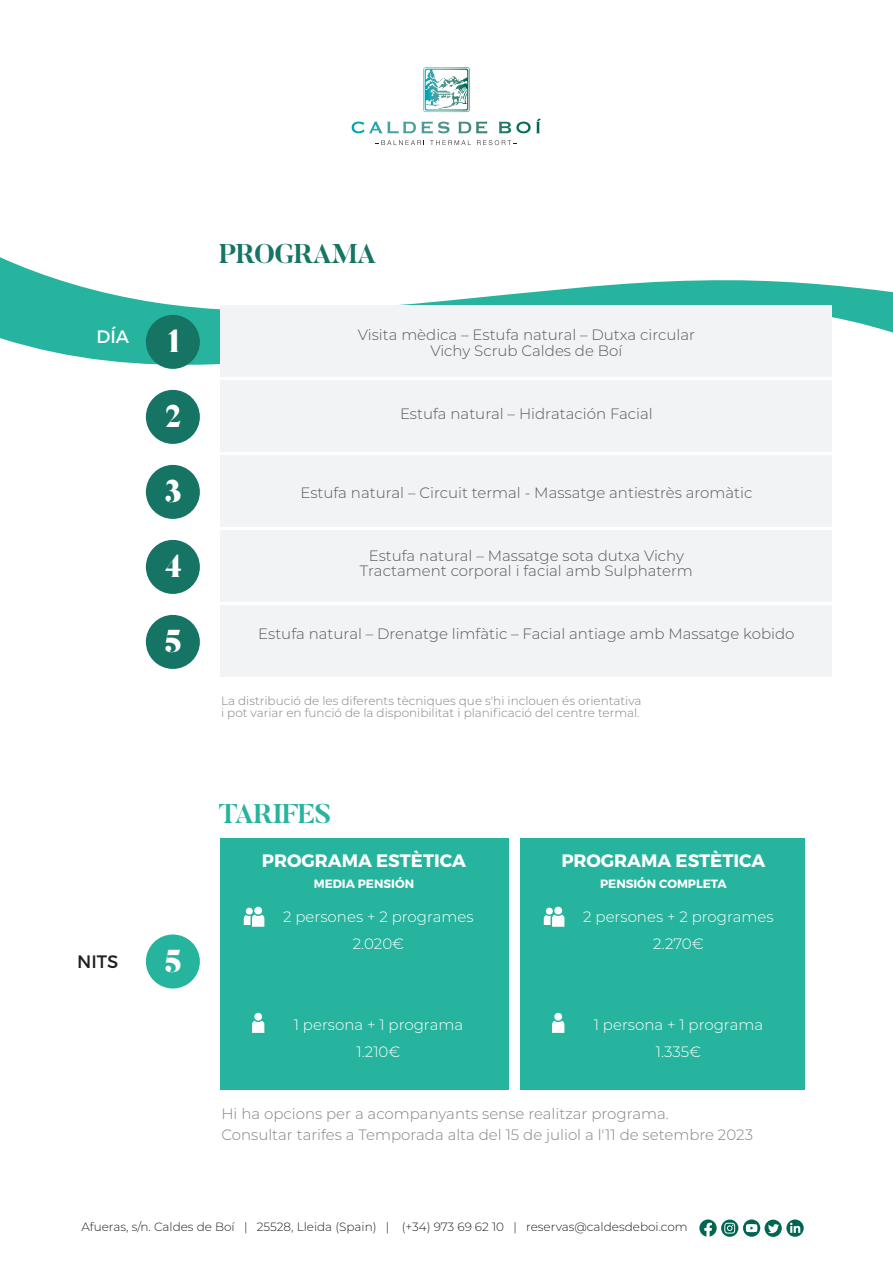
<style>
.page{position:relative;width:893px;height:1263px;background:#fff}
.page>*{position:absolute;margin:0;border:0;box-sizing:border-box;transform-origin:0 0}
.t1{font:900 31.5px "Butler";color:#fff}
.t2{font:700 27px "Butler";letter-spacing:-.025em;color:#157463}
.t3{font:700 27px "Butler";letter-spacing:-.025em;color:#27b49e}
.t4{font:700 18px "Montserrat";color:#fff}
.t5{font:18px "Montserrat";color:#231f20}
.t6{font:18px "Montserrat";color:#fff}
.t7{font:300 15px/15.8px "Montserrat";color:#57585a;text-align:center}
.t8{font:300 15px/21px "Montserrat";color:#808285}
.t9{font:300 15px/27px "Montserrat";color:#fff;text-align:center}
.t10{font:300 12px/12px "Montserrat";color:#808285}
.t11{font:300 12px "Montserrat";color:#231f20}
.t12{font:700 12px "Montserrat";color:#fff}
</style>
<div class="page">
<svg style="left:0;top:257px;width:893px;height:110px"></svg>
<div style="left:221px;top:306px;width:611px;height:71px;background:#f2f3f4"></div>
<div style="left:221px;top:381px;width:611px;height:71px;background:#f2f3f4"></div>
<div style="left:221px;top:456px;width:611px;height:71px;background:#f2f3f4"></div>
<div style="left:221px;top:531px;width:611px;height:71px;background:#f2f3f4"></div>
<div style="left:221px;top:606px;width:611px;height:71px;background:#f2f3f4"></div>
<div style="left:146px;top:315px;width:54px;height:54px;background:#157463;border-radius:50%"></div>
<div style="left:146px;top:390px;width:54px;height:54px;background:#157463;border-radius:50%"></div>
<div style="left:146px;top:465px;width:54px;height:54px;background:#157463;border-radius:50%"></div>
<div style="left:146px;top:540px;width:54px;height:54px;background:#157463;border-radius:50%"></div>
<div style="left:146px;top:615px;width:54px;height:54px;background:#157463;border-radius:50%"></div>
<div style="left:146px;top:934px;width:54px;height:54px;background:#27b49e;border-radius:50%"></div>
<div style="left:221px;top:838px;width:288px;height:251px;background:#27b49e"></div>
<div style="left:520px;top:838px;width:285px;height:251px;background:#27b49e"></div>
<svg style="left:721px;top:1219px;width:17px;height:18px"></svg>
<svg style="left:724px;top:1223px;width:11px;height:10px"></svg>
<svg style="left:764px;top:1219px;width:18px;height:18px"></svg>
<svg style="left:768px;top:1224px;width:11px;height:9px"></svg>
<svg style="left:743px;top:1219px;width:17px;height:18px"></svg>
<svg style="left:746px;top:1224px;width:11px;height:8px"></svg>
<svg style="left:786px;top:1219px;width:18px;height:18px"></svg>
<svg style="left:790px;top:1223px;width:10px;height:10px"></svg>
<svg style="left:699px;top:1219px;width:18px;height:18px"></svg>
<svg style="left:421px;top:119px;width:120px;height:15px"></svg>
<svg style="left:376px;top:140px;width:95px;height:5px"></svg>
<svg style="left:477px;top:140px;width:39px;height:5px"></svg>
<svg style="left:423px;top:67px;width:47px;height:45px"></svg>
<svg style="left:244px;top:908px;width:20px;height:19px"></svg>
<div style="left:254px;top:1013px;width:8px;height:7px;background:#fff;border-radius:50%"></div>
<svg style="left:252px;top:1021px;width:12px;height:12px"></svg>
<svg style="left:544px;top:908px;width:20px;height:19px"></svg>
<div style="left:554px;top:1013px;width:8px;height:7px;background:#fff;border-radius:50%"></div>
<svg style="left:552px;top:1021px;width:12px;height:12px"></svg>
<p class="t6" style="left:97px;top:325px;width:34px">DÍA</p>
<h1 class="t1" style="left:167px;top:321px;width:15px">1</h1>
<h1 class="t1" style="left:165px;top:396px;width:18px">2</h1>
<h1 class="t1" style="left:164px;top:471px;width:19px">3</h1>
<h1 class="t1" style="left:165px;top:546px;width:19px">4</h1>
<h1 class="t1" style="left:164px;top:621px;width:20px">5</h1>
<p class="t5" style="left:77px;top:951px;width:43px">NITS</p>
<h1 class="t1" style="left:164px;top:941px;width:20px">5</h1>
<h2 class="t2" style="left:219px;top:236px;width:159px">PROGRAMA</h2>
<p class="t7" style="left:358px;top:326px;width:339px">Visita mèdica – Estufa natural – Dutxa circular<br>Vichy Scrub Caldes de Boí</p>
<p class="t7" style="left:400px;top:405px;width:254px">Estufa natural – Hidratación Facial</p>
<p class="t7" style="left:300px;top:484px;width:453px">Estufa natural – Circuit termal - Massatge antiestrès aromàtic</p>
<p class="t7" style="left:360px;top:547px;width:334px">Estufa natural – Massatge sota dutxa Vichy<br>Tractament corporal i facial amb Sulphaterm</p>
<p class="t7" style="left:258px;top:626px;width:538px">Estufa natural – Drenatge limfàtic – Facial antiage amb Massatge kobido</p>
<p class="t10" style="left:221px;top:694px;width:422px">La distribució de les diferents tècniques que s'hi inclouen és orientativa i pot variar en funció de la disponibilitat i planificació del centre termal.</p>
<h2 class="t3" style="left:219px;top:796px;width:114px">TARIFES</h2>
<p class="t4" style="left:262px;top:850px;width:205px">PROGRAMA ESTÈTICA</p>
<p class="t12" style="left:314px;top:877px;width:102px">MEDIA PENSIÓN</p>
<p class="t4" style="left:561px;top:850px;width:205px">PROGRAMA ESTÈTICA</p>
<p class="t12" style="left:600px;top:877px;width:128px">PENSIÓN COMPLETA</p>
<p class="t9" style="left:283px;top:902px;width:192px">2 persones + 2 programes<br>2.020€</p>
<p class="t9" style="left:583px;top:902px;width:192px">2 persones + 2 programes<br>2.270€</p>
<p class="t9" style="left:294px;top:1010px;width:171px">1 persona + 1 programa<br>1.210€</p>
<p class="t9" style="left:594px;top:1010px;width:171px">1 persona + 1 programa<br>1.335€</p>
<p class="t8" style="left:221px;top:1102px;width:533px">Hi ha opcions per a acompanyants sense realitzar programa.<br>Consultar tarifes a Temporada alta del 15 de juliol a l'11 de setembre 2023</p>
<p class="t11" style="left:81px;top:1219px;width:608px">Afueras, s/n. Caldes de Boí | 25528, Lleida (Spain) | (+34) 973 69 62 10 | reservas@caldesdeboi.com</p>
</div>
